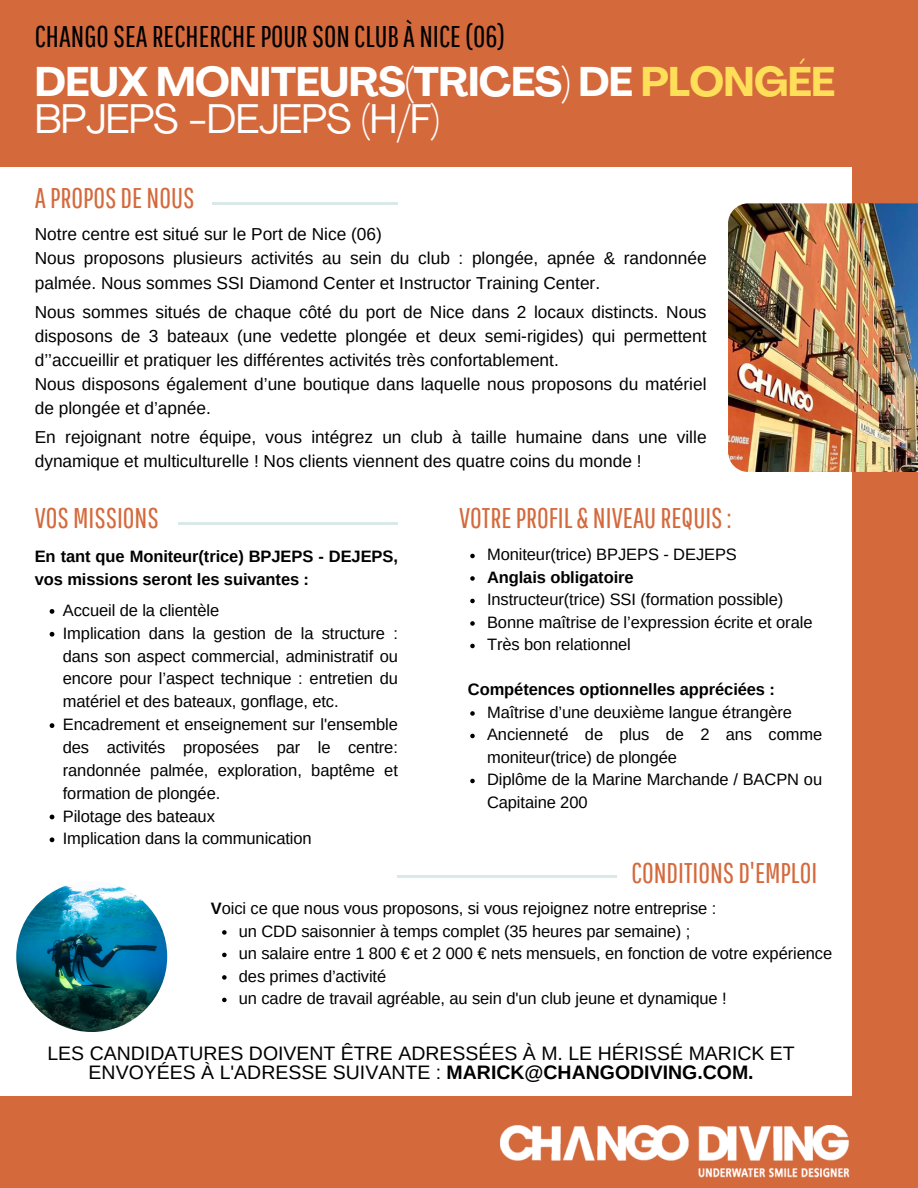
<style>
.page{position:relative;width:918px;height:1188px;background:#d4693c}
.page>*{position:absolute;margin:0;border:0;box-sizing:border-box;transform-origin:0 0}
.t1{font:700 40.8px/37.2px "Agrandir";letter-spacing:-.015em;color:#fff}
.t2{font:30px "Pathway Gothic One";color:#000}
.t3{font:28.5px "Pathway Gothic One";color:#d4693c}
.t4{font:19.5px/19.2px "Arimo";color:#000;text-align:center}
.t5{font:17.25px/24.2px "Arimo";color:#000}
.t6{font:16.5px/22.8px "Arimo";letter-spacing:-.005em;color:#000;text-align:justify}
.t7{font:700 16.5px/22.8px "Arimo";letter-spacing:-.005em;color:#000}
.s1{color:#ffde59}
.s2{font-weight:400}
.s3{font-weight:700}
</style>
<div class="page">
<div style="left:0;top:167px;width:852px;height:928px;background:#fff"></div>
<img style="left:728px;top:203px;width:190px;height:269px">
<hr style="left:212px;top:203px;width:186px;height:1px;background:#d9e8e8">
<img style="left:500px;top:1125px;width:350px;height:53px">
<hr style="left:179px;top:523px;width:219px;height:1px;background:#d9e8e8">
<svg style="left:50px;top:609px;width:4px;height:5px"></svg>
<svg style="left:50px;top:632px;width:4px;height:5px"></svg>
<svg style="left:50px;top:723px;width:4px;height:5px"></svg>
<svg style="left:50px;top:815px;width:4px;height:4px"></svg>
<svg style="left:50px;top:837px;width:4px;height:5px"></svg>
<svg style="left:470px;top:554px;width:5px;height:4px"></svg>
<svg style="left:470px;top:576px;width:5px;height:5px"></svg>
<svg style="left:470px;top:599px;width:5px;height:4px"></svg>
<svg style="left:470px;top:621px;width:5px;height:5px"></svg>
<svg style="left:470px;top:644px;width:5px;height:4px"></svg>
<svg style="left:470px;top:711px;width:5px;height:5px"></svg>
<svg style="left:470px;top:734px;width:5px;height:4px"></svg>
<svg style="left:470px;top:779px;width:5px;height:4px"></svg>
<hr style="left:398px;top:876px;width:219px;height:2px;background:#d9e8e8">
<svg style="left:222px;top:930px;width:5px;height:5px"></svg>
<svg style="left:222px;top:953px;width:5px;height:4px"></svg>
<svg style="left:222px;top:975px;width:5px;height:5px"></svg>
<svg style="left:222px;top:998px;width:5px;height:4px"></svg>
<img style="left:16px;top:885px;width:152px;height:147px">
<h2 class="t2" style="left:35px;top:18px;width:472px">CHANGO SEARECHERCHEPOURSON CLUBÀ NICE(06)</h2>
<h1 class="t1" style="left:35px;top:67px;width:802px">DEUX MONITEURS(TRICES) DE <span class="s1">PLONGÉE<br></span><span class="s2">BPJEPS -DEJEPS (H/F)</span></h1>
<h2 class="t3" style="left:35px;top:181px;width:161px">APROPOS DE NOUS</h2>
<p class="t5" style="left:35px;top:222px;width:349px">Notre centre est situé sur le Port de Nice (06)</p>
<p class="t5" style="left:35px;top:246px;width:673px">Nous proposons plusieurs activités au sein du club : plongée, apnée &amp; randonnée palmée. Nous sommes SSI Diamond Center et Instructor Training Center.</p>
<p class="t5" style="left:35px;top:300px;width:673px;text-align:justify">Nous sommes situés de chaque côté du port de Nice dans 2 locaux distincts. Nous disposons de 3 bateaux (une vedette plongée et deux semi-rigides) qui permettent d’’accueillir et pratiquer les différentes activités très confortablement.</p>
<p class="t5" style="left:35px;top:372px;width:673px">Nous disposons également d’une boutique dans laquelle nous proposons du matériel de plongée et d’apnée.</p>
<p class="t5" style="left:35px;top:425px;width:673px">En rejoignant notre équipe, vous intégrez un club à taille humaine dans une ville dynamique et multiculturelle ! Nos clients viennent des quatre coins du monde !</p>
<h2 class="t3" style="left:35px;top:501px;width:126px">VOS MISSIONS</h2>
<p class="t3" style="left:459px;top:501px;width:274px">VOTREPROFIL &amp; NIVEAU REQUIS:</p>
<p class="t6" style="left:487px;top:543px;width:251px">Moniteur(trice) BPJEPS - DEJEPS</p>
<p class="t7" style="left:487px;top:566px;width:148px">Anglais obligatoire</p>
<p class="t6" style="left:487px;top:588px;width:298px">Instructeur(trice) SSI (formation possible)</p>
<p class="t6" style="left:487px;top:611px;width:327px">Bonne maîtrise de l’expression écrite et orale</p>
<h4 class="t6" style="left:487px;top:633px;width:145px">Très bon relationnel</h4>
<p class="t7" style="left:468px;top:678px;width:309px">Compétences optionnelles appréciées :</p>
<p class="t6" style="left:487px;top:701px;width:307px">Maîtrise d’une deuxième langue étrangère</p>
<p class="t6" style="left:487px;top:723px;width:337px">Ancienneté de plus de 2 ans comme moniteur(trice) de plongée</p>
<h2 class="t6" style="left:487px;top:768px;width:337px">Diplôme de la Marine Marchande / BACPN ou<br>Capitaine 200</h2>
<h4 class="t7" style="left:35px;top:545px;width:365px">En tant que Moniteur(trice) BPJEPS - DEJEPS, vos missions seront les suivantes :</h4>
<p class="t6" style="left:63px;top:599px;width:158px">Accueil de la clientèle</p>
<p class="t6" style="left:63px;top:622px;width:337px">Implication dans la gestion de la structure : dans son aspect commercial, administratif ou encore pour l’aspect technique : entretien du matériel et des bateaux, gonflage, etc.</p>
<p class="t6" style="left:63px;top:713px;width:337px">Encadrement et enseignement sur l'ensemble des activités proposées par le centre: randonnée palmée, exploration, baptême et formation de plongée.</p>
<p class="t6" style="left:63px;top:804px;width:154px">Pilotage des bateaux</p>
<p class="t6" style="left:63px;top:827px;width:250px">Implication dans la communication</p>
<p class="t3" style="left:631px;top:856px;width:188px">CONDITIONS D'EMPLOI</p>
<p class="t6" style="left:211px;top:897px;width:507px"><span class="s3">V</span>oici ce que nous vous proposons, si vous rejoignez notre entreprise :</p>
<p class="t6" style="left:239px;top:920px;width:453px">un CDD saisonnier à temps complet (35 heures par semaine) ;</p>
<p class="t6" style="left:239px;top:942px;width:595px">un salaire entre 1 800 € et 2 000 € nets mensuels, en fonction de votre expérience</p>
<p class="t6" style="left:239px;top:965px;width:149px">des primes d’activité</p>
<p class="t6" style="left:239px;top:987px;width:489px">un cadre de travail agréable, au sein d'un club jeune et dynamique !</p>
<h3 class="t4" style="left:47px;top:1043px;width:749px">LES CANDIDATURES DOIVENT ÊTRE ADRESSÉES À M. LE HÉRISSÉ MARICK ET<br>ENVOYÉES À L'ADRESSE SUIVANTE : <span class="s3">MARICK@CHANGODIVING.COM.</span></h3>
</div>
